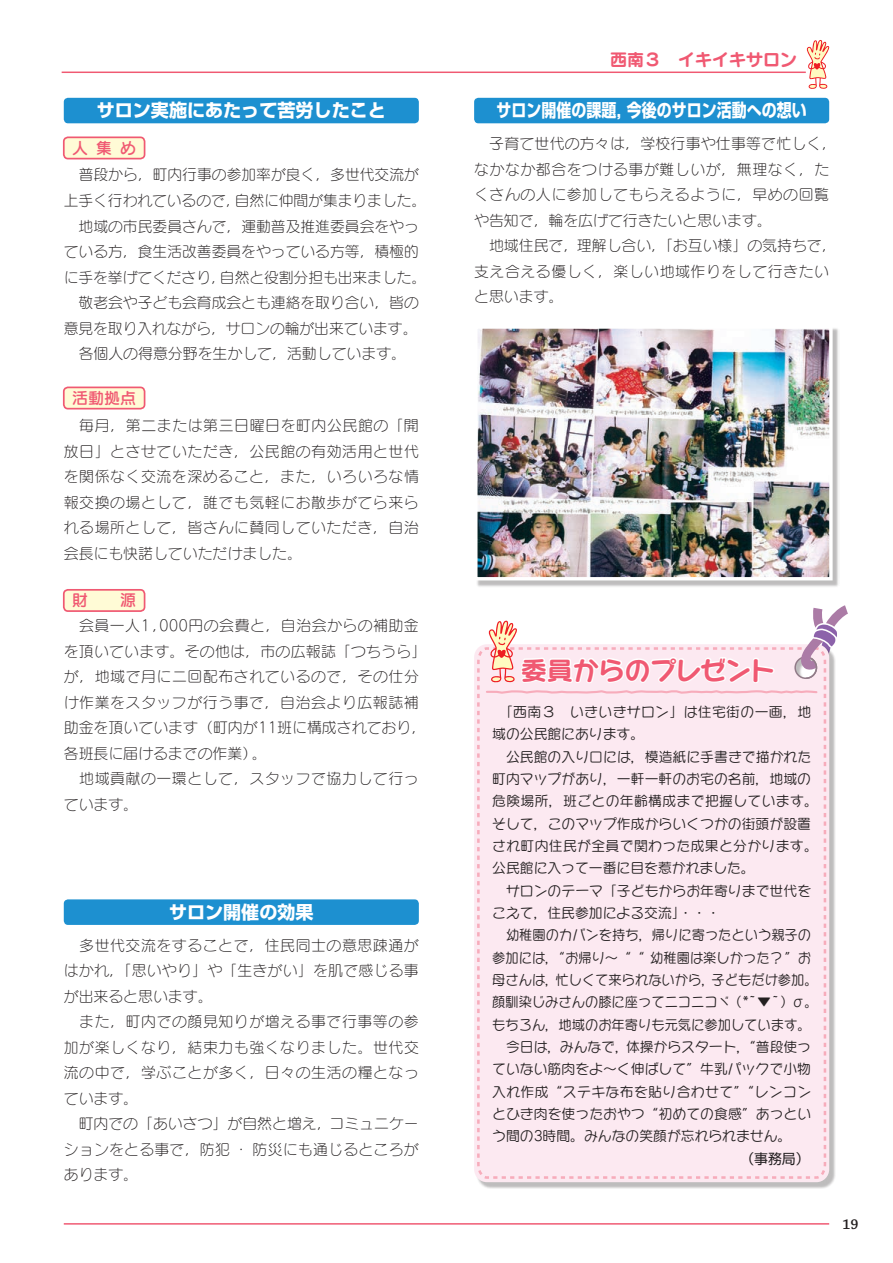
<style>
.page{position:relative;width:893px;height:1263px;background:#fff}
.page>*{position:absolute;margin:0;border:0;box-sizing:border-box;transform-origin:0 0}
.t1{font:25.5px "Seurat Capie Pro B";letter-spacing:-.02em;color:#f05972}
.t2{font:700 18px "Shin Go Pro";color:#fff}
.t3{font:700 18px "Shin Go Pro";color:#fff;scale:.83 1}
.t4{font:16.95px "Seurat Pro B";color:#f05972}
.t5{font:15.9px "Seurat Pro DB";color:#f05972}
.t6{font:14.85px/25.5px "Seurat Pro L";letter-spacing:.04em;color:#231f20}
.t7{font:14.85px/25.5px "Seurat Pro L";letter-spacing:.015em;color:#231f20}
.t8{font:14.85px/25.5px "Seurat Pro L";letter-spacing:.035em;color:#231f20}
.t9{font:600 14.85px "Chaparral Pro";color:#231f20}
.t10{font:13.8px/22.4px "Seurat Capie Pro M";letter-spacing:.005em;color:#231f20}
.t11{font:13.8px "Seurat Capie Pro M";letter-spacing:.005em;color:#231f20;scale:.96 1}
.t12{font:13.8px/22.4px "Seurat Capie Pro M";letter-spacing:.025em;color:#231f20}
.t13{font:13.8px "Seurat Capie Pro M";letter-spacing:.03em;color:#231f20}
.t14{font:13.8px "Shin Go Pro";color:#231f20}
</style>
<div class="page">
<div style="left:64px;top:98px;width:355px;height:25px;background:#1d90d0;border-radius:4px"></div>
<div style="left:64px;top:899px;width:355px;height:26px;background:#1d90d0;border-radius:4px"></div>
<div style="left:474px;top:98px;width:355px;height:25px;background:#1d90d0;border-radius:4px"></div>
<hr style="left:62px;top:72px;width:744px;height:1px;background:#f05972">
<svg style="left:807px;top:40px;width:22px;height:49px"></svg>
<hr style="left:64px;top:1223px;width:765px;height:1px;background:#f05972">
<div style="left:476px;top:327px;width:363px;height:260px;background:#231f20;opacity:.3"></div>
<img style="left:478px;top:329px;width:351px;height:247px">
<div style="left:474px;top:325px;width:359px;height:255px;border:3px solid #fff"></div>
<svg style="left:476px;top:605px;width:372px;height:574px;background:#fae8ef"></svg>
<div style="left:64px;top:137px;width:81px;height:22px;background:#fffbd6;border-radius:4px"></div>
<div style="left:63px;top:136px;width:82px;height:23px;border:2px solid #f05972;border-radius:4px"></div>
<div style="left:64px;top:387px;width:81px;height:22px;background:#fffbd6;border-radius:4px"></div>
<div style="left:63px;top:387px;width:82px;height:22px;border:2px solid #f05972;border-radius:4px"></div>
<div style="left:64px;top:590px;width:81px;height:21px;background:#fffbd6;border-radius:4px"></div>
<div style="left:63px;top:589px;width:82px;height:23px;border:2px solid #f05972;border-radius:4px"></div>
<p class="t2" style="left:97px;top:96px;width:291px">サロン実施にあたって苦労したこと</p>
<p class="t5" style="left:72px;top:137px;width:65px">人集め</p>
<p class="t7" style="left:64px;top:162px;width:364px;text-indent:15px">普段から，町内行事の参加率が良く，多世代交流が上手く行われているので，自然に仲間が集まりました。　地域の市民委員さんで，運動普及推進委員会をやっている方，食生活改善委員をやっている方等，積極的に手を挙げてくださり，自然と役割分担も出来ました。　敬老会や子ども会育成会とも連絡を取り合い，皆の意見を取り入れながら，サロンの輪が出来ています。　各個人の得意分野を生かして，活動しています。</p>
<p class="t5" style="left:72px;top:387px;width:65px">活動拠点</p>
<p class="t7" style="left:64px;top:413px;width:357px;text-align:justify">　毎月，第二または第三日曜日を町内公民館の「開放日」とさせていただき，公民館の有効活用と世代を関係なく交流を深めること，また，いろいろな情報交換の場として，誰でも気軽にお散歩がてら来られる場所として，皆さんに賛同していただき，自治会長にも快諾していただけました。</p>
<p class="t5" style="left:72px;top:590px;width:17px">財</p>
<p class="t5" style="left:120px;top:590px;width:17px">源</p>
<p class="t8" style="left:64px;top:612px;width:364px">　会員一人1,000円の会費と，自治会からの補助金を頂いています。その他は，市の広報誌「つちうら」が，地域で月にニ回配布されているので，その仕分け作業をスタッフが行う事で，自治会より広報誌補助金を頂いています（町内が11班に構成されており，各班長に届けるまでの作業）。<br>　地域貢献の一環として，スタッフで協力して行っています。</p>
<p class="t2" style="left:169px;top:898px;width:146px">サロン開催の効果</p>
<p class="t6" style="left:64px;top:932px;width:357px">　多世代交流をすることで，住民同士の意思疎通がはかれ，「思いやり」や「生きがい」を肌で感じる事が出来ると思います。<br>　また，町内での顔見知りが増える事で行事等の参加が楽しくなり，結束力も強くなりました。世代交流の中で，学ぶことが多く，日々の生活の糧となっています。<br>　町内での「あいさつ」が自然と増え，コミュニケーションをとる事で，防犯・防災にも通じるところがあります。</p>
<p class="t4" style="left:610px;top:48px;width:189px">西南３　イキイキサロン</p>
<p class="t3" style="left:496px;top:96px;width:376px">サロン開催の課題，今後のサロン活動への想い</p>
<p class="t6" style="left:474px;top:130px;width:364px">　子育て世代の方々は，学校行事や仕事等で忙しく，なかなか都合をつける事が難しいが，無理なく，たくさんの人に参加してもらえるように，早めの回覧や告知で，輪を広げて行きたいと思います。<br>　地域住民で，理解し合い，「お互い様」の気持ちで，支え合える優しく，楽しい地域作りをして行きたいと思います。</p>
<h1 class="t1" style="left:521px;top:652px;width:256px">委員からのプレゼント</h1>
<p class="t12" style="left:492px;top:700px;width:320px;text-indent:7px">「西南３　いきいきサロン」は住宅街の一画，地域の公民館にあります。</p>
<p class="t10" style="left:492px;top:745px;width:327px;text-indent:14px">公民館の入り口には，模造紙に手書きで描かれた町内マップがあり，一軒一軒のお宅の名前，地域の危険場所，班ごとの年齢構成まで把握しています。そして，このマップ作成からいくつかの街頭が設置され町内住民が全員で関わった成果と分かります。公民館に入って一番に目を惹かれました。</p>
<p class="t10" style="left:492px;top:879px;width:320px;text-indent:14px">サロンのテーマ「子どもからお年寄りまで世代をこえて，住民参加による交流」・・・　</p>
<p class="t11" style="left:506px;top:926px;width:319px">幼稚園のカバンを持ち，帰りに寄ったという親子の</p>
<p class="t11" style="left:492px;top:948px;width:334px">参加には，“お帰り～““ 幼稚園は楽しかった？”お</p>
<p class="t11" style="left:492px;top:971px;width:341px">母さんは，忙しくて来られないから，子どもだけ参加。</p>
<p class="t11" style="left:492px;top:993px;width:341px">顔馴染じみさんの膝に座ってニコニコヾ（*~▼~）σ。</p>
<p class="t11" style="left:492px;top:1015px;width:333px">もちろん，地域のお年寄りも元気に参加しています。</p>
<p class="t10" style="left:506px;top:1035px;width:307px">今日は，みんなで，体操からスタート，“普段使っ</p>
<p class="t10" style="left:492px;top:1057px;width:320px">ていない筋肉をよ～く伸ばして”牛乳パックで小物</p>
<p class="t13" style="left:492px;top:1082px;width:320px">入れ作成“ステキな布を貼り合わせて”“レンコン</p>
<p class="t10" style="left:492px;top:1102px;width:320px">とひき肉を使ったおやつ“初めての食感”あっとい</p>
<p class="t10" style="left:492px;top:1124px;width:301px">う間の3時間。みんなの笑顔が忘れられません。</p>
<p class="t14" style="left:740px;top:1147px;width:71px">（事務局）</p>
<p class="t9" style="left:842px;top:1215px;width:18px">19</p>
</div>
